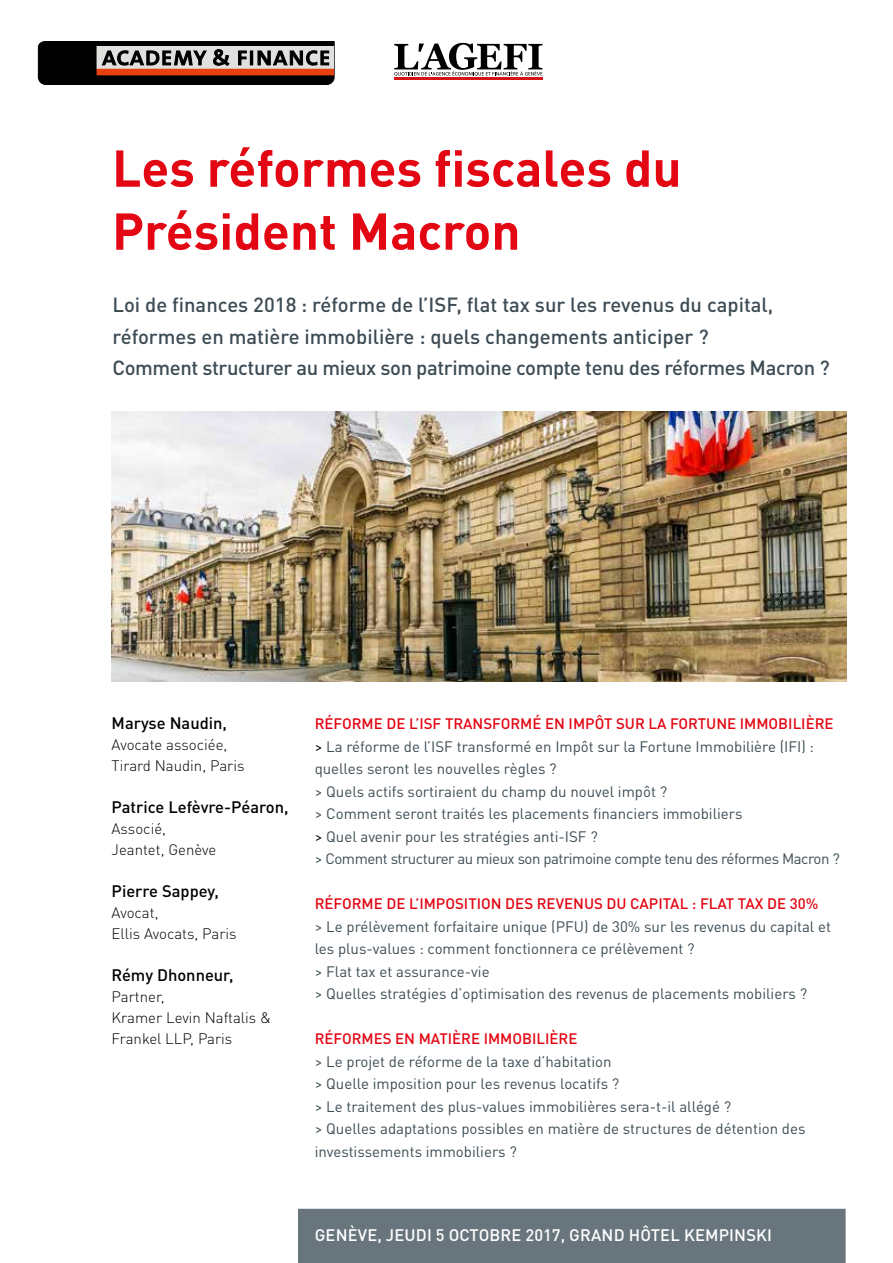
<style>
.page{position:relative;width:893px;height:1263px;background:#fff}
.page>*{position:absolute;margin:0;border:0;box-sizing:border-box;transform-origin:0 0}
.t1{font:700 51px/63px "DIN Pro";color:#e30613}
.t2{font:500 20.25px/31.5px "DIN Pro";color:#3d4c54}
.t3{font:500 16.5px "DIN Pro";color:#000}
.t4{font:500 16.5px "DIN Pro";letter-spacing:.01em;color:#fff}
.t5{font:15px/22.5px "DIN Pro";color:#3d4c54}
.t6{font:300 15px/21px "DIN Pro";color:#000}
.t7{font:500 15px "DIN Pro";color:#e30613}
.s1{font-weight:500;color:#e30613}
.s2{color:#000}
</style>
<div class="page">
<svg style="left:38px;top:41px;width:296px;height:44px;background:#4a4847"></svg>
<div style="left:97px;top:69px;width:237px;height:6px;background:#e74011"></div>
<div style="left:298px;top:1209px;width:548px;height:54px;background:#68757d"></div>
<svg style="left:394px;top:43px;width:148px;height:33px"></svg>
<hr style="left:394px;top:77px;width:149px;height:3px;background:#d51317">
<img style="left:112px;top:411px;width:734px;height:270px">
<h1 class="t1" style="left:112px;top:131px;width:571px">Les réformes fiscales du<br>Président Macron</h1>
<h2 class="t2" style="left:112px;top:287px;width:719px">Loi de finances 2018 : réforme de l’ISF, flat tax sur les revenus du capital, réformes en matière immobilière : quels changements anticiper ?<br>Comment structurer au mieux son patrimoine compte tenu des réformes Macron ?</h2>
<p class="t3" style="left:112px;top:710px;width:117px">Maryse Naudin,</p>
<p class="t6" style="left:112px;top:733px;width:134px">Avocate associée,<br>Tirard Naudin, Paris</p>
<p class="t3" style="left:112px;top:794px;width:178px">Patrice Lefèvre-Péaron,</p>
<p class="t6" style="left:112px;top:817px;width:106px">Associé,<br>Jeantet, Genève</p>
<p class="t3" style="left:112px;top:878px;width:109px">Pierre Sappey,</p>
<p class="t6" style="left:112px;top:901px;width:126px">Avocat,<br>Ellis Avocats, Paris</p>
<p class="t3" style="left:112px;top:962px;width:124px">Rémy Dhonneur,</p>
<p class="t6" style="left:112px;top:985px;width:161px">Partner,<br>Kramer Levin Naftalis &amp;<br>Frankel LLP, Paris</p>
<p class="t5" style="left:315px;top:711px;width:527px"><span class="s1">RÉFORME DE L’ISF TRANSFORMÉ EN IMPÔT SUR LA FORTUNE IMMOBILIÈRE </span><span class="s2">&gt;</span> La réforme de l’ISF transformé en Impôt sur la Fortune Immobilière (IFI) : quelles seront les nouvelles règles ?<br>&gt; Quels actifs sortiraient du champ du nouvel impôt ?<br>&gt; Comment seront traités les placements financiers immobiliers<br><span class="s2">&gt;</span> Quel avenir pour les stratégies anti-ISF ?<br>&gt; Comment structurer au mieux son patrimoine compte tenu des réformes Macron ?</p>
<p class="t7" style="left:315px;top:891px;width:505px">RÉFORME DE L’IMPOSITION DES REVENUS DU CAPITAL : FLAT TAX DE 30%</p>
<p class="t5" style="left:315px;top:913px;width:518px">&gt; Le prélèvement forfaitaire unique (PFU) de 30% sur les revenus du capital et les plus-values : comment fonctionnera ce prélèvement ?<br>&gt; Flat tax et assurance-vie<br>&gt; Quelles stratégies d’optimisation des revenus de placements mobiliers ?</p>
<p class="t7" style="left:315px;top:1026px;width:264px">RÉFORMES EN MATIÈRE IMMOBILIÈRE</p>
<p class="t5" style="left:315px;top:1048px;width:492px">&gt; Le projet de réforme de la taxe d’habitation<br>&gt; Quelle imposition pour les revenus locatifs ?<br>&gt; Le traitement des plus-values immobilières sera-t-il allégé ?<br>&gt; Quelles adaptations possibles en matière de structures de détention des investissements immobiliers ?</p>
<p class="t4" style="left:315px;top:1221px;width:459px">GENÈVE, JEUDI 5 OCTOBRE 2017, GRAND HÔTEL KEMPINSKI</p>
</div>
